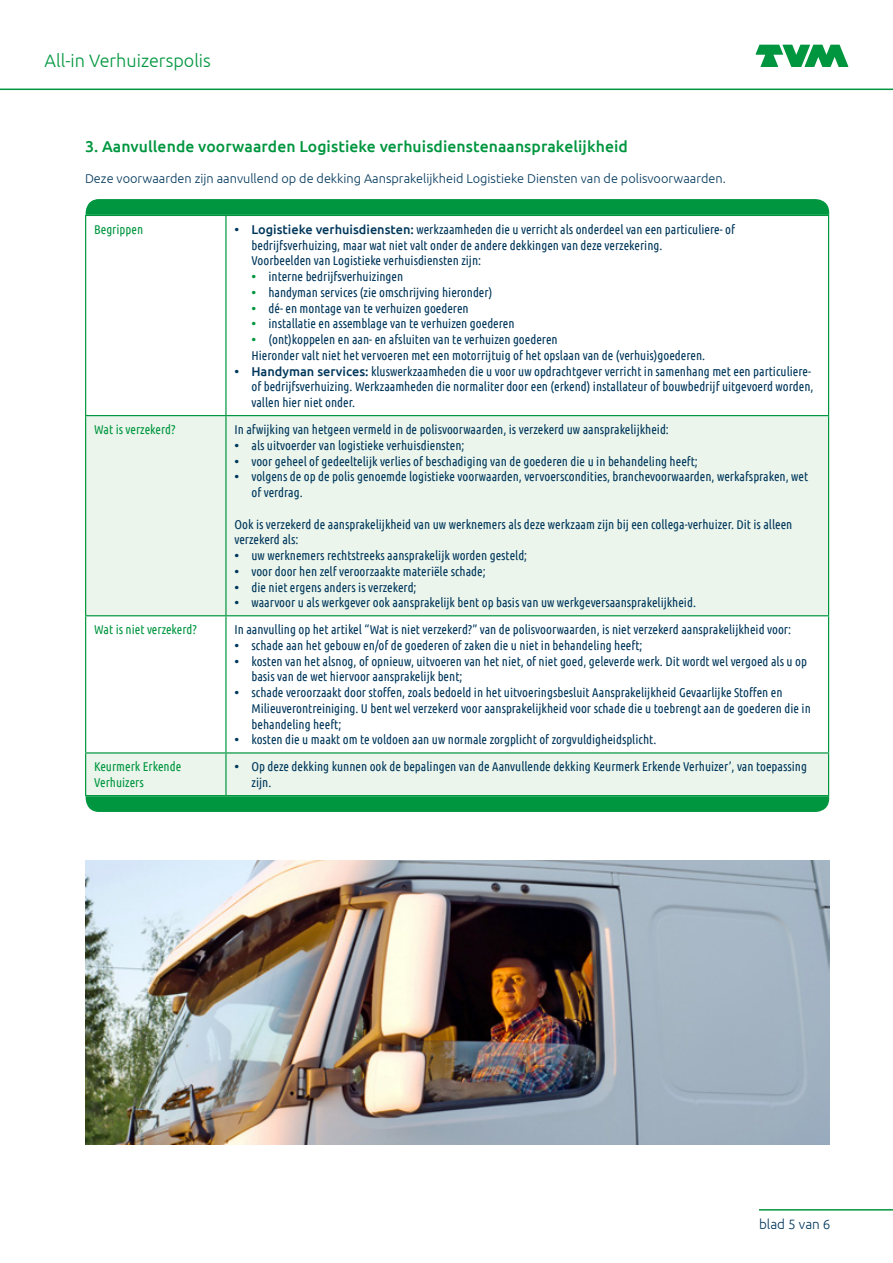
<style>
.page{position:relative;width:893px;height:1263px;background:#fff}
.page>*{position:absolute;margin:0;border:0;box-sizing:border-box;transform-origin:0 0}
.t1{font:300 18px "Ubuntu";color:#00963f}
.body-kop_10_5pt_groen{font:500 15.75px "Ubuntu";letter-spacing:.005em;color:#00963f}
.t2{font:300 13.5px "Ubuntu";color:#00375b}
.tabel-tekst_8_5pt_blauw{font:12.75px/15.8px "Ubuntu Condensed";color:#00375b}
.body-tekst_8_5pt_blauw{font:300 12.75px "Ubuntu";color:#00375b}
.tabel-tekst_8_5pt_groen{font:12.75px/15.8px "Ubuntu Condensed";color:#00963f}
.s1{font-family:"Ubuntu";font-weight:500}
.s2{font-family:"Ubuntu";font-weight:500;color:#00963f}
</style>
<div class="page">
<svg style="left:756px;top:45px;width:92px;height:22px"></svg>
<hr style="left:0;top:89px;width:893px;height:1px;background:#00963f">
<hr style="left:759px;top:1209px;width:134px;height:1px;background:#00963f">
<div style="left:86px;top:416px;width:742px;height:199px;background:#ebf5ec"></div>
<hr style="left:85px;top:215px;width:141px;height:1px;background:#00963f">
<hr style="left:85px;top:216px;width:1px;height:199px;background:#00963f">
<hr style="left:226px;top:215px;width:603px;height:1px;background:#00963f">
<hr style="left:225px;top:216px;width:2px;height:199px;background:#00963f">
<hr style="left:828px;top:216px;width:1px;height:199px;background:#00963f">
<hr style="left:225px;top:416px;width:2px;height:199px;background:#00963f">
<hr style="left:225px;top:616px;width:2px;height:136px;background:#00963f">
<hr style="left:85px;top:415px;width:141px;height:1px;background:#00963f">
<hr style="left:85px;top:416px;width:1px;height:199px;background:#00963f">
<hr style="left:226px;top:415px;width:603px;height:1px;background:#00963f">
<hr style="left:828px;top:416px;width:1px;height:199px;background:#00963f">
<hr style="left:85px;top:615px;width:141px;height:1px;background:#00963f">
<hr style="left:85px;top:616px;width:1px;height:136px;background:#00963f">
<hr style="left:226px;top:615px;width:603px;height:1px;background:#00963f">
<hr style="left:828px;top:616px;width:1px;height:136px;background:#00963f">
<hr style="left:85px;top:752px;width:141px;height:1px;background:#00963f">
<hr style="left:85px;top:753px;width:1px;height:42px;background:#00963f">
<hr style="left:226px;top:752px;width:603px;height:1px;background:#00963f">
<hr style="left:85px;top:795px;width:141px;height:1px;background:#00963f">
<svg style="left:86px;top:199px;width:743px;height:16px"></svg>
<svg style="left:86px;top:753px;width:743px;height:59px"></svg>
<img style="left:85px;top:861px;width:744px;height:283px">
<h1 class="t1" style="left:45px;top:50px;width:168px">All-in Verhuizerspolis</h1>
<p class="body-kop_10_5pt_groen" style="left:85px;top:136px;width:544px">3. Aanvullende voorwaarden Logistieke verhuisdienstenaansprakelijkheid</p>
<p class="body-tekst_8_5pt_blauw" style="left:85px;top:171px;width:642px">Deze voorwaarden zijn aanvullend op de dekking Aansprakelijkheid Logistieke Diensten van de polisvoorwaarden.</p>
<p class="tabel-tekst_8_5pt_groen" style="left:94px;top:221px;width:51px">Begrippen</p>
<p class="tabel-tekst_8_5pt_blauw" style="left:251px;top:221px;width:485px;text-indent:-17px"><span class="s1">• Logistieke verhuisdiensten:</span> werkzaamheden die u verricht als onderdeel van een particuliere- of bedrijfsverhuizing, maar wat niet valt onder de andere dekkingen van deze verzekering.</p>
<p class="tabel-tekst_8_5pt_blauw" style="left:251px;top:252px;width:231px">Voorbeelden van Logistieke verhuisdiensten zijn:</p>
<p class="tabel-tekst_8_5pt_blauw" style="left:251px;top:268px;width:153px"><span class="s2">•</span> interne bedrijfsverhuizingen</p>
<p class="tabel-tekst_8_5pt_blauw" style="left:251px;top:284px;width:242px"><span class="s2">•</span> handyman services (zie omschrijving hieronder)</p>
<p class="tabel-tekst_8_5pt_blauw" style="left:251px;top:300px;width:219px"><span class="s2">•</span> dé- en montage van te verhuizen goederen</p>
<p class="tabel-tekst_8_5pt_blauw" style="left:251px;top:315px;width:265px"><span class="s2">•</span> installatie en assemblage van te verhuizen goederen</p>
<p class="tabel-tekst_8_5pt_blauw" style="left:251px;top:331px;width:308px"><span class="s2">•</span> (ont)koppelen en aan- en afsluiten van te verhuizen goederen</p>
<p class="tabel-tekst_8_5pt_blauw" style="left:251px;top:347px;width:455px">Hieronder valt niet het vervoeren met een motorrijtuig of het opslaan van de (verhuis)goederen.</p>
<p class="tabel-tekst_8_5pt_blauw" style="left:251px;top:363px;width:563px;text-indent:-17px"><span class="s1">• Handyman services:</span> kluswerkzaamheden die u voor uw opdrachtgever verricht in samenhang met een particuliere&shy;of bedrijfsverhuizing. Werkzaamheden die normaliter door een (erkend) installateur of bouwbedrijf uitgevoerd worden, vallen hier niet onder.</p>
<p class="tabel-tekst_8_5pt_groen" style="left:94px;top:421px;width:83px">Wat is verzekerd?</p>
<p class="tabel-tekst_8_5pt_blauw" style="left:234px;top:421px;width:436px">In afwijking van hetgeen vermeld in de polisvoorwaarden, is verzekerd uw aansprakelijkheid:</p>
<p class="tabel-tekst_8_5pt_blauw" style="left:234px;top:437px;width:232px"><span class="s1">•</span> als uitvoerder van logistieke verhuisdiensten;</p>
<p class="tabel-tekst_8_5pt_blauw" style="left:234px;top:453px;width:465px"><span class="s1">•</span> voor geheel of gedeeltelijk verlies of beschadiging van de goederen die u in behandeling heeft;</p>
<p class="tabel-tekst_8_5pt_blauw" style="left:251px;top:468px;width:558px;text-indent:-17px"><span class="s1">•</span> volgens de op de polis genoemde logistieke voorwaarden, vervoerscondities, branchevoorwaarden, werkafspraken, wet of verdrag.</p>
<p class="tabel-tekst_8_5pt_blauw" style="left:234px;top:516px;width:559px">Ook is verzekerd de aansprakelijkheid van uw werknemers als deze werkzaam zijn bij een collega-verhuizer. Dit is alleen verzekerd als:</p>
<p class="tabel-tekst_8_5pt_blauw" style="left:234px;top:547px;width:294px"><span class="s1">•</span> uw werknemers rechtstreeks aansprakelijk worden gesteld;</p>
<p class="tabel-tekst_8_5pt_blauw" style="left:234px;top:563px;width:253px"><span class="s1">•</span> voor door hen zelf veroorzaakte materiële schade;</p>
<p class="tabel-tekst_8_5pt_blauw" style="left:234px;top:579px;width:184px"><span class="s1">•</span> die niet ergens anders is verzekerd;</p>
<p class="tabel-tekst_8_5pt_blauw" style="left:234px;top:594px;width:463px"><span class="s1">•</span> waarvoor u als werkgever ook aansprakelijk bent op basis van uw werkgeversaansprakelijkheid.</p>
<p class="tabel-tekst_8_5pt_groen" style="left:94px;top:621px;width:104px">Wat is niet verzekerd?</p>
<p class="tabel-tekst_8_5pt_blauw" style="left:234px;top:621px;width:558px">In aanvulling op het artikel “Wat is niet verzekerd?” van de polisvoorwaarden, is niet verzekerd aansprakelijkheid voor:</p>
<p class="tabel-tekst_8_5pt_blauw" style="left:234px;top:637px;width:409px"><span class="s1">•</span> schade aan het gebouw en/of de goederen of zaken die u niet in behandeling heeft;</p>
<p class="tabel-tekst_8_5pt_blauw" style="left:251px;top:653px;width:557px;text-indent:-17px"><span class="s1">•</span> kosten van het alsnog, of opnieuw, uitvoeren van het niet, of niet goed, geleverde werk. Dit wordt wel vergoed als u op basis van de wet hiervoor aansprakelijk bent;</p>
<p class="tabel-tekst_8_5pt_blauw" style="left:251px;top:684px;width:561px;text-indent:-17px"><span class="s1">•</span> schade veroorzaakt door stoffen, zoals bedoeld in het uitvoeringsbesluit Aansprakelijkheid Gevaarlijke Stoffen en<br>Milieuverontreiniging. U bent wel verzekerd voor aansprakelijkheid voor schade die u toebrengt aan de goederen die in behandeling heeft;</p>
<p class="tabel-tekst_8_5pt_blauw" style="left:234px;top:732px;width:423px"><span class="s1">•</span> kosten die u maakt om te voldoen aan uw normale zorgplicht of zorgvuldigheidsplicht.</p>
<p class="tabel-tekst_8_5pt_groen" style="left:94px;top:758px;width:89px">Keurmerk Erkende<br>Verhuizers</p>
<p class="tabel-tekst_8_5pt_blauw" style="left:251px;top:758px;width:557px;text-indent:-17px"><span class="s1">•</span> Op deze dekking kunnen ook de bepalingen van de Aanvullende dekking Keurmerk Erkende Verhuizer’, van toepassing zijn.</p>
<p class="t2" style="left:759px;top:1216px;width:73px">blad 5 van 6</p>
</div>
